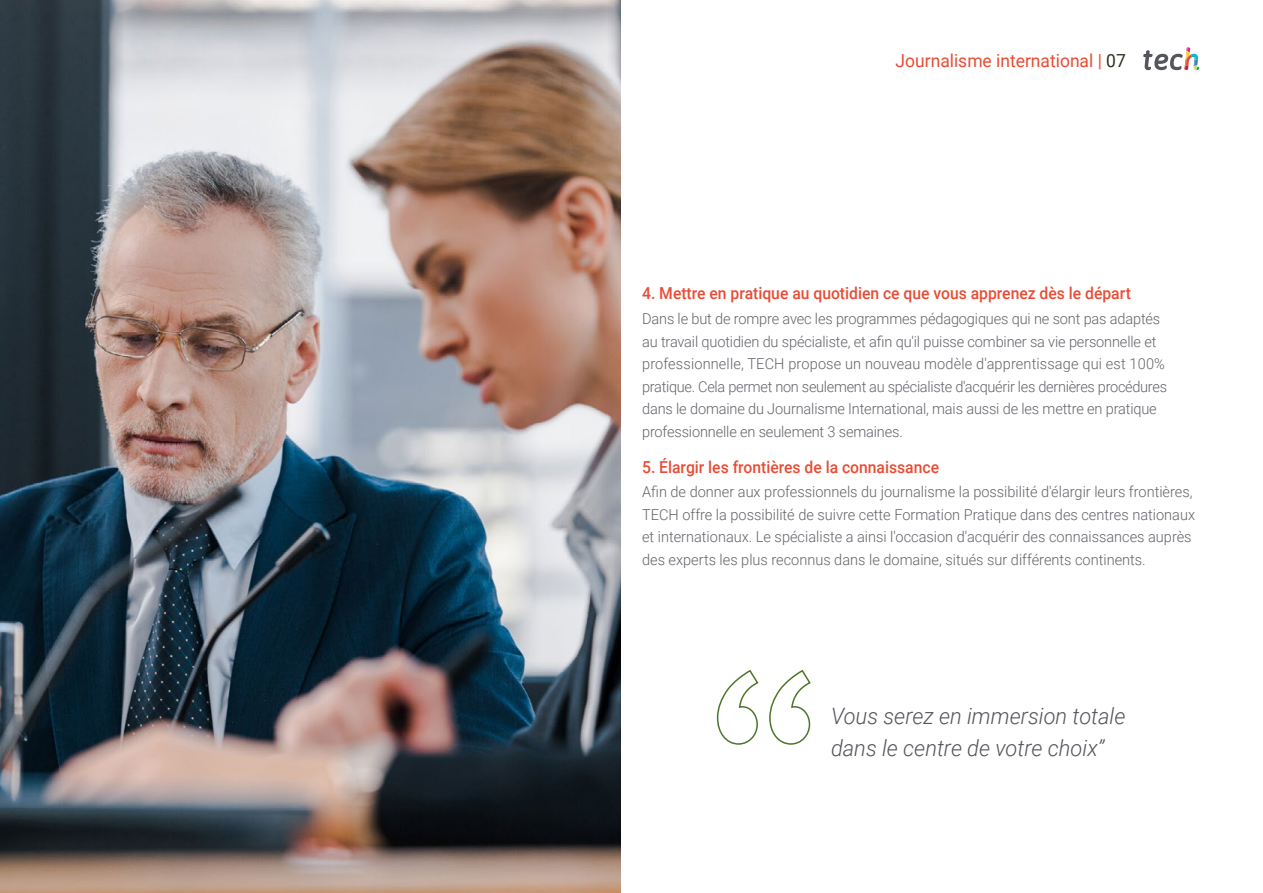
<style>
.page{position:relative;width:1263px;height:893px;background:#fff}
.page>*{position:absolute;margin:0;border:0;box-sizing:border-box;transform-origin:0 0}
.t1{font:italic 300 22.5px/31.5px "Roboto";color:#52555b}
.t2{font:18px "Roboto";color:#e94c35}
.t3{font:500 16.5px "Roboto";color:#e94c35;scale:.95 1}
.t4{font:300 15px/22.5px "Roboto";color:#61646a}
.s1{color:#312e20}
</style>
<div class="page">
<svg style="left:1143px;top:47px;width:56px;height:24px"></svg>
<img style="left:0;top:0;width:621px;height:893px">
<svg style="left:716px;top:669px;width:95px;height:76px"></svg>
<p class="t2" style="left:895px;top:48px;width:232px">Journalisme international | <span class="s1">07</span></p>
<p class="t3" style="left:642px;top:282px;width:516px">4. Mettre en pratique au quotidien ce que vous apprenez dès le départ</p>
<p class="t4" style="left:642px;top:307px;width:526px">Dans le but de rompre avec les programmes pédagogiques qui ne sont pas adaptés au travail quotidien du spécialiste, et afin qu'il puisse combiner sa vie personnelle et professionnelle, TECH propose un nouveau modèle d'apprentissage qui est 100% pratique. Cela permet non seulement au spécialiste d'acquérir les dernières procédures dans le domaine du Journalisme International, mais aussi de les mettre en pratique professionnelle en seulement 3 semaines.</p>
<p class="t3" style="left:642px;top:455px;width:314px">5. Élargir les frontières de la connaissance</p>
<p class="t4" style="left:642px;top:480px;width:554px">Afin de donner aux professionnels du journalisme la possibilité d'élargir leurs frontières, TECH offre la possibilité de suivre cette Formation Pratique dans des centres nationaux et internationaux. Le spécialiste a ainsi l'occasion d'acquérir des connaissances auprès des experts les plus reconnus dans le domaine, situés sur différents continents.</p>
<h1 class="t1" style="left:831px;top:700px;width:296px">Vous serez en immersion totale dans le centre de votre choix’’</h1>
</div>
